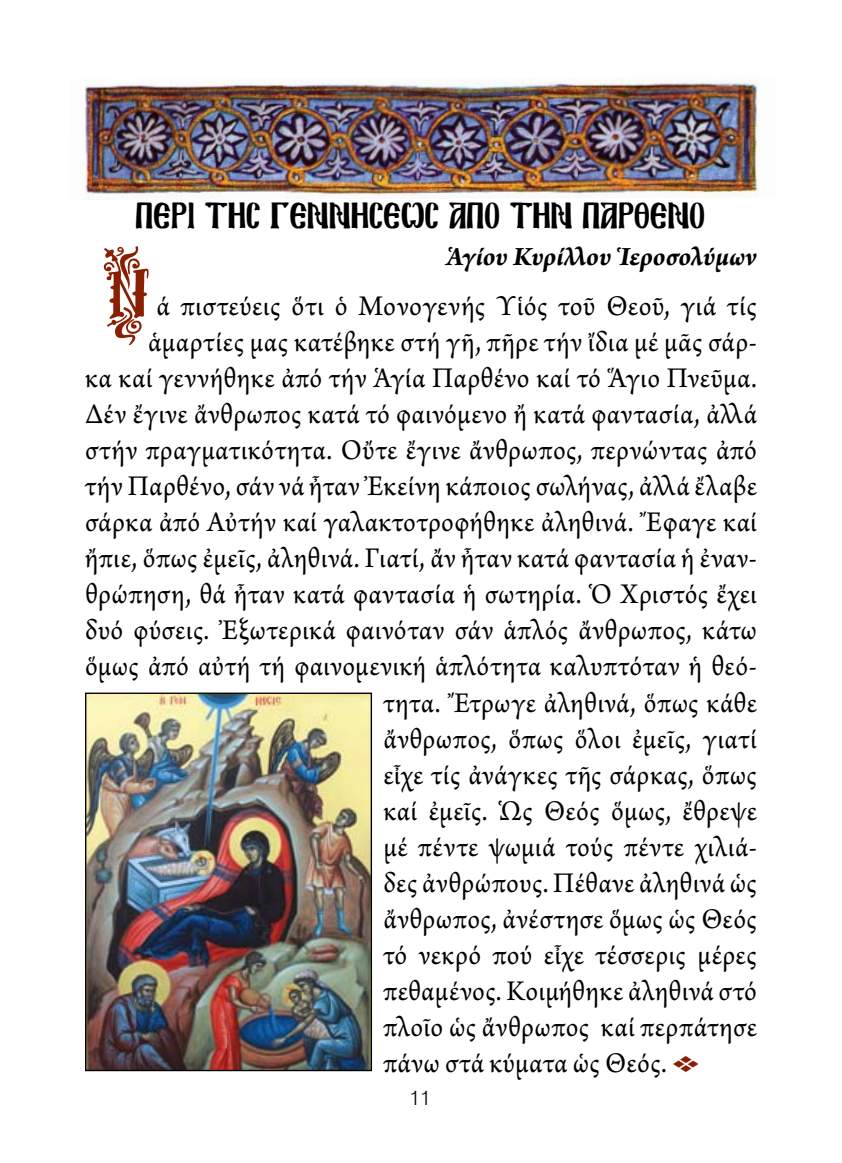
<style>
.page{position:relative;width:842px;height:1163px;background:#fff}
.page>*{position:absolute;margin:0;border:0;box-sizing:border-box;transform-origin:0 0}
.t1{font:100px "Mg Konstantinos";color:#8a2003}
.t2{font:32px "Mg Ekklisia Normal";color:#000;scale:.95 1}
.t3{font:30px "Arno Pro";letter-spacing:.02em;color:#000;scale:.95 1}
.t4{font:30px "Arno Pro";letter-spacing:.02em;color:#000;scale:.96 1}
.t5{font:italic 700 28px "Arno Pro";letter-spacing:-.005em;color:#000}
.t6{font:300 20px "UB Helvetica";color:#000}
.s1{font-family:"Type Embellishments One Let Plain";font-size:24px;color:#8a2003}
</style>
<div class="page">
<img style="left:84px;top:80px;width:675px;height:120px">
<img style="left:87px;top:694px;width:283px;height:374px">
<div style="left:85px;top:692px;width:287px;height:378px;border:1px solid #000"></div>
<p class="t2" style="left:136px;top:202px;width:601px">¶ERI THS GENNHSEVS A¶O THN ¶ARUENO</p>
<h1 class="t1" style="left:104px;top:246px;width:51px">N</h1>
<p class="t5" style="left:447px;top:239px;width:312px">Ἁγίου Κυρίλλου Ἱεροσολύμων</p>
<p class="t4" style="left:157px;top:289px;width:627px">ά πιστεύεις ὅτι ὁ Μονογενής Υἱός τοῦ Θεοῦ, γιά τίς</p>
<p class="t3" style="left:148px;top:325px;width:642px">ἁμαρτίες μας κατέβηκε στή γῆ, πῆρε τήν ἴδια μέ μᾶς σάρ-</p>
<p class="t3" style="left:85px;top:361px;width:709px">κα καί γεννήθηκε ἀπό τήν Ἁγία Παρθένο καί τό Ἅγιο Πνεῦμα.</p>
<p class="t3" style="left:85px;top:397px;width:709px">Δέν ἔγινε ἄνθρωπος κατά τό φαινόμενο ἤ κατά φαντασία, ἀλλά</p>
<p class="t3" style="left:85px;top:433px;width:709px">στήν πραγματικότητα. Οὔτε ἔγινε ἄνθρωπος, περνώντας ἀπό</p>
<p class="t3" style="left:85px;top:469px;width:709px">τήν Παρθένο, σάν νά ἦταν Ἐκείνη κάποιος σωλήνας, ἀλλά ἔλαβε</p>
<p class="t3" style="left:85px;top:505px;width:709px">σάρκα ἀπό Αὐτήν καί γαλακτοτροφήθηκε ἀληθινά. Ἔφαγε καί</p>
<p class="t3" style="left:85px;top:541px;width:709px">ἤπιε, ὅπως ἐμεῖς, ἀληθινά. Γιατί, ἄν ἦταν κατά φαντασία ἡ ἐναν-</p>
<p class="t3" style="left:85px;top:577px;width:709px">θρώπηση, θά ἦταν κατά φαντασία ἡ σωτηρία. Ὁ Χριστός ἔχει</p>
<p class="t3" style="left:85px;top:613px;width:709px">δυό φύσεις. Ἐξωτερικά φαινόταν σάν ἁπλός ἄνθρωπος, κάτω</p>
<p class="t3" style="left:85px;top:649px;width:709px">ὅμως ἀπό αὐτή τή φαινομενική ἁπλότητα καλυπτόταν ἡ θεό-</p>
<p class="t3" style="left:383px;top:685px;width:395px">τητα. Ἔτρωγε ἀληθινά, ὅπως κάθε</p>
<p class="t3" style="left:383px;top:721px;width:395px">ἄνθρωπος, ὅπως ὅλοι ἐμεῖς, γιατί</p>
<p class="t3" style="left:383px;top:757px;width:395px">εἶχε τίς ἀνάγκες τῆς σάρκας, ὅπως</p>
<p class="t3" style="left:383px;top:793px;width:395px">καί ἐμεῖς. Ὡς Θεός ὅμως, ἔθρεψε</p>
<p class="t3" style="left:383px;top:829px;width:395px">μέ πέντε ψωμιά τούς πέντε χιλιά-</p>
<p class="t3" style="left:383px;top:865px;width:395px">δες ἀνθρώπους. Πέθανε ἀληθινά ὡς</p>
<p class="t3" style="left:383px;top:901px;width:395px">ἄνθρωπος, ἀνέστησε ὅμως ὡς Θεός</p>
<p class="t3" style="left:383px;top:937px;width:395px">τό νεκρό πού εἶχε τέσσερις μέρες</p>
<p class="t3" style="left:383px;top:973px;width:395px">πεθαμένος. Κοιμήθηκε ἀληθινά στό</p>
<p class="t3" style="left:383px;top:1009px;width:395px">πλοῖο ὡς ἄνθρωπος καί περπάτησε</p>
<p class="t3" style="left:383px;top:1045px;width:334px">πάνω στά κύματα ὡς Θεός. <span class="s1">E</span></p>
<p class="t6" style="left:409px;top:1085px;width:23px">11</p>
</div>
